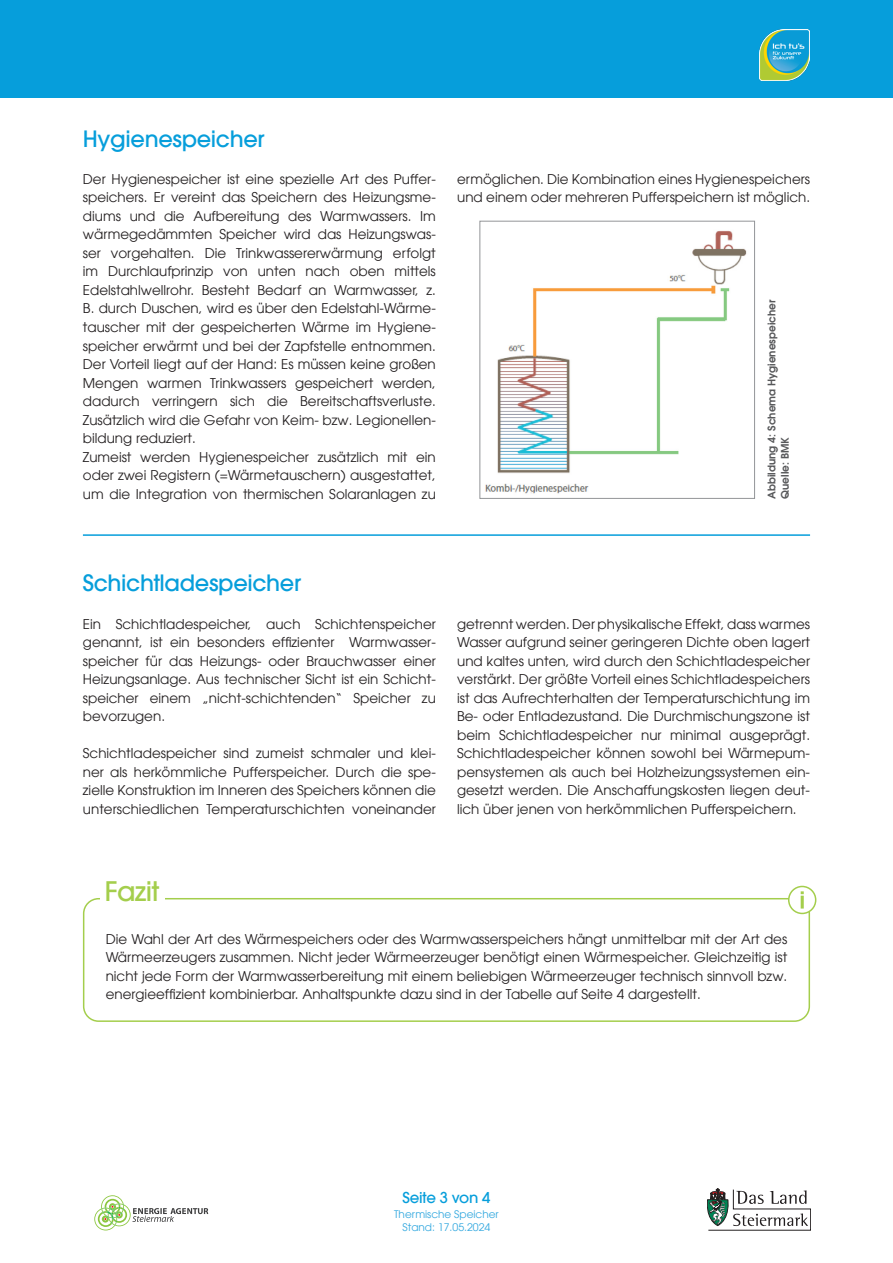
<style>
.page{position:relative;width:893px;height:1263px;background:#fff}
.page>*{position:absolute;margin:0;border:0;box-sizing:border-box;transform-origin:0 0}
.Tipp_Überschrift{font:500 27px "Avant Garde LT";letter-spacing:-.015em;color:#a4ce4c}
.E_2{font:500 22.5px "Avant Garde LT";letter-spacing:-.015em;color:#069edb}
.t1{font:500 15px "Avant Garde LT";letter-spacing:-.015em;color:#069edb}
.Fließtext{font:13.5px/18.6px "Avant Garde LT";color:#231f20;text-align:justify}
.Tipp_Text{font:13.5px/18.6px "Avant Garde LT";color:#231f20;text-align:justify}
.Bildunterschrift{font:600 10.5px/13.5px "Avant Garde LT";color:#57585a}
.t2{font:10.5px/12.6px "Avant Garde LT";color:#32a8df;text-align:center}
</style>
<div class="page">
<svg style="left:707px;top:1188px;width:104px;height:42px"></svg>
<svg style="left:94px;top:1195px;width:114px;height:35px"></svg>
<div style="left:0;top:0;width:893px;height:98px;background:#069edb"></div>
<img style="left:759px;top:30px;width:51px;height:51px">
<hr style="left:83px;top:534px;width:727px;height:2px;background:#069edb">
<div style="left:83px;top:898px;width:727px;height:124px;border:2px solid #a4ce4c;border-radius:15px"></div>
<div style="left:100px;top:869px;width:64px;height:41px;background:#fff"></div>
<div style="left:789px;top:886px;width:27px;height:27px;background:#fff;border-radius:50%"></div>
<div style="left:788px;top:886px;width:28px;height:28px;border:2px solid #a4ce4c;border-radius:50%"></div>
<svg style="left:801px;top:891px;width:3px;height:17px"></svg>
<img style="left:485px;top:230px;width:262px;height:264px">
<div style="left:479px;top:221px;width:276px;height:278px;border:1px solid #939598"></div>
<p class="E_2" style="left:83px;top:125px;width:183px">Hygienespeicher</p>
<p class="Fließtext" style="left:83px;top:169px;width:354px">Der Hygienespeicher ist eine spezielle Art des Puffer&shy;speichers. Er vereint das Speichern des Heizungsme&shy;diums und die Aufbereitung des Warmwassers. Im wärmegedämmten Speicher wird das Heizungswas&shy;ser vorgehalten. Die Trinkwassererwärmung erfolgt im Durchlaufprinzip von unten nach oben mittels Edelstahlwellrohr. Besteht Bedarf an Warmwasser, z.<br>B. durch Duschen, wird es über den Edelstahl-Wärme&shy;tauscher mit der gespeicherten Wärme im Hygiene&shy;speicher erwärmt und bei der Zapfstelle entnommen.<br>Der Vorteil liegt auf der Hand: Es müssen keine großen Mengen warmen Trinkwassers gespeichert werden, dadurch verringern sich die Bereitschaftsverluste.<br>Zusätzlich wird die Gefahr von Keim- bzw. Legionellen&shy;bildung reduziert.</p>
<p class="Fließtext" style="left:83px;top:447px;width:354px">Zumeist werden Hygienespeicher zusätzlich mit ein oder zwei Registern (=Wärmetauschern) ausgestattet, um die Integration von thermischen Solaranlagen zu</p>
<p class="Fließtext" style="left:457px;top:169px;width:354px">ermöglichen. Die Kombination eines Hygienespeichers und einem oder mehreren Pufferspeichern ist möglich.</p>
<p class="Bildunterschrift" style="left:765px;top:499px;width:201px;rotate:-90deg">Abbildung 4: Schema Hygienespeicher<br>Quelle: BMK</p>
<p class="E_2" style="left:83px;top:569px;width:220px">Schichtladespeicher</p>
<p class="Fließtext" style="left:83px;top:614px;width:354px">Ein Schichtladespeicher, auch Schichtenspeicher genannt, ist ein besonders effizienter Warmwasser&shy;speicher für das Heizungs- oder Brauchwasser einer Heizungsanlage. Aus technischer Sicht ist ein Schicht&shy;speicher einem „nicht-schichtenden“ Speicher zu bevorzugen.</p>
<p class="Fließtext" style="left:83px;top:744px;width:354px">Schichtladespeicher sind zumeist schmaler und klei&shy;ner als herkömmliche Pufferspeicher. Durch die spe&shy;zielle Konstruktion im Inneren des Speichers können die unterschiedlichen Temperaturschichten voneinander</p>
<p class="Fließtext" style="left:457px;top:614px;width:354px">getrennt werden. Der physikalische Effekt, dass warmes Wasser aufgrund seiner geringeren Dichte oben lagert und kaltes unten, wird durch den Schichtladespeicher verstärkt. Der größte Vorteil eines Schichtladespeichers ist das Aufrechterhalten der Temperaturschichtung im Be- oder Entladezustand. Die Durchmischungszone ist beim Schichtladespeicher nur minimal ausgeprägt.<br>Schichtladespeicher können sowohl bei Wärmepum&shy;pensystemen als auch bei Holzheizungssystemen ein&shy;gesetzt werden. Die Anschaffungskosten liegen deut&shy;lich über jenen von herkömmlichen Pufferspeichern.</p>
<p class="Tipp_Überschrift" style="left:105px;top:874px;width:56px">Fazit</p>
<p class="Tipp_Text" style="left:106px;top:929px;width:683px">Die Wahl der Art des Wärmespeichers oder des Warmwasserspeichers hängt unmittelbar mit der Art des Wärmeerzeugers zusammen. Nicht jeder Wärmeerzeuger benötigt einen Wärmespeicher. Gleichzeitig ist nicht jede Form der Warmwasserbereitung mit einem beliebigen Wärmeerzeuger technisch sinnvoll bzw. energieeffizient kombinierbar. Anhaltspunkte dazu sind in der Tabelle auf Seite 4 dargestellt.</p>
<p class="t1" style="left:402px;top:1188px;width:90px">Seite 3 von 4</p>
<p class="t2" style="left:394px;top:1208px;width:106px">Thermische Speicher<br>Stand: 17.05.2024</p>
</div>
